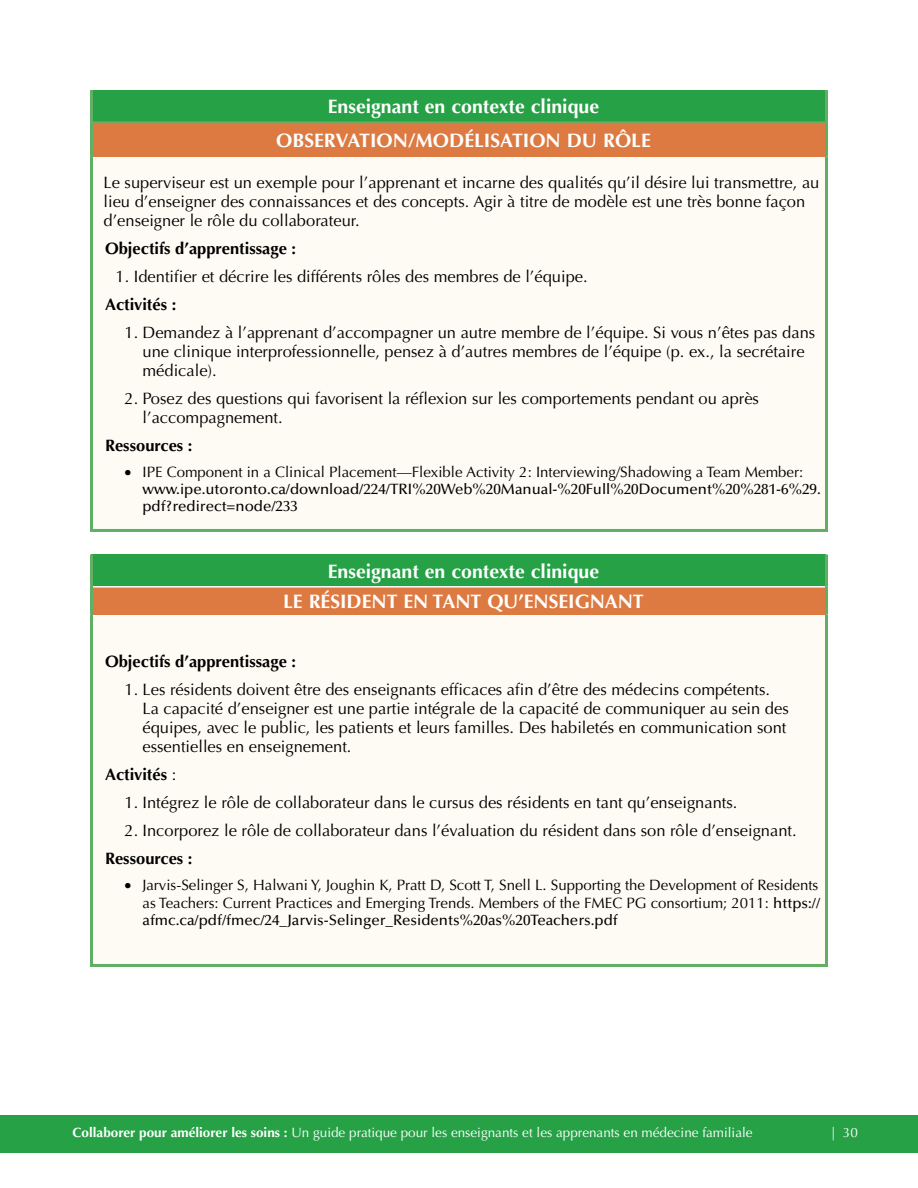
<style>
.page{position:relative;width:918px;height:1188px;background:#fff}
.page>*{position:absolute;margin:0;border:0;box-sizing:border-box;transform-origin:0 0}
.t1{font:700 19.5px "Optima";color:#fff}
.t2{font:16.5px/18.9px "Optima";color:#000}
.t3{font:700 16.5px "Optima";color:#000}
.t4{font:15px/17.2px "Optima";color:#000}
.t5{font:500 15px/17.2px "Optima";color:#000}
.t6{font:13.5px "Optima";color:#fff}
.s1{font-weight:700}
.s2{font-weight:400}
.s3{font-weight:500}
</style>
<div class="page">
<div style="left:0;top:1115px;width:918px;height:38px;background:#26a146"></div>
<div style="left:92px;top:157px;width:734px;height:373px;background:#fdfbf3"></div>
<div style="left:92px;top:615px;width:734px;height:350px;background:#fdfbf3"></div>
<div style="left:92px;top:90px;width:734px;height:32px;background:#26a146"></div>
<div style="left:92px;top:122px;width:734px;height:35px;background:#dd7a42"></div>
<hr style="left:90px;top:90px;width:3px;height:32px;background:#61af64">
<hr style="left:825px;top:90px;width:3px;height:32px;background:#61af64">
<hr style="left:90px;top:122px;width:3px;height:35px;background:#61af64">
<hr style="left:825px;top:122px;width:3px;height:35px;background:#61af64">
<hr style="left:90px;top:157px;width:3px;height:372px;background:#61af64">
<hr style="left:825px;top:157px;width:3px;height:372px;background:#61af64">
<hr style="left:93px;top:121px;width:732px;height:2px;background:#61af64">
<hr style="left:90px;top:529px;width:738px;height:3px;background:#61af64">
<div style="left:92px;top:555px;width:734px;height:32px;background:#26a146"></div>
<div style="left:92px;top:587px;width:734px;height:28px;background:#dd7a42"></div>
<hr style="left:90px;top:555px;width:3px;height:32px;background:#61af64">
<hr style="left:825px;top:555px;width:3px;height:32px;background:#61af64">
<hr style="left:90px;top:587px;width:3px;height:28px;background:#61af64">
<hr style="left:825px;top:587px;width:3px;height:28px;background:#61af64">
<hr style="left:90px;top:615px;width:3px;height:349px;background:#61af64">
<hr style="left:825px;top:615px;width:3px;height:349px;background:#61af64">
<hr style="left:90px;top:964px;width:738px;height:3px;background:#61af64">
<hr style="left:93px;top:586px;width:732px;height:2px;background:#fff">
<p class="t1" style="left:328px;top:95px;width:273px">Enseignant en contexte clinique</p>
<p class="t1" style="left:276px;top:129px;width:376px">OBSERVATION/MODÉLISATION DU RÔLE</p>
<p class="t2" style="left:104px;top:173px;width:717px">Le superviseur est un exemple pour l’apprenant et incarne des qualités qu’il désire lui transmettre, au lieu d’enseigner des connaissances et des concepts. Agir à titre de modèle est une très bonne façon d’enseigner le rôle du collaborateur.</p>
<p class="t3" style="left:105px;top:239px;width:193px">Objectifs d’apprentissage :</p>
<p class="t2" style="left:105px;top:262px;width:484px;line-height:27.9px;text-indent:10px">1. Identifier et décrire les différents rôles des membres de l’équipe.<br><span class="s1">Activités :</span></p>
<p class="t2" style="left:143px;top:323px;width:674px;text-indent:-18px">1. Demandez à l’apprenant d’accompagner un autre membre de l’équipe. Si vous n’êtes pas dans une clinique interprofessionnelle, pensez à d’autres membres de l’équipe (p. ex., la secrétaire médicale).</p>
<p class="t2" style="left:143px;top:389px;width:618px;text-indent:-18px">2. Posez des questions qui favorisent la réflexion sur les comportements pendant ou après l’accompagnement.</p>
<p class="t3" style="left:105px;top:435px;width:89px">Ressources :</p>
<p class="t5" style="left:142px;top:464px;width:680px;text-indent:-18px">• <span class="s2">IPE Component in a Clinical Placement—Flexible Activity 2: Interviewing/Shadowing a Team Member: </span>www.ipe.utoronto.ca/download/224/TRI%20Web%20Manual-%20Full%20Document%20%281-6%29. pdf?redirect=node/233</p>
<p class="t1" style="left:328px;top:560px;width:273px">Enseignant en contexte clinique</p>
<p class="t1" style="left:283px;top:590px;width:362px">LE RÉSIDENT EN TANT QU’ENSEIGNANT</p>
<p class="t3" style="left:105px;top:652px;width:193px">Objectifs d’apprentissage :</p>
<p class="t2" style="left:143px;top:680px;width:648px;text-indent:-18px">1. Les résidents doivent être des enseignants efficaces afin d’être des médecins compétents.<br>La capacité d’enseigner est une partie intégrale de la capacité de communiquer au sein des équipes, avec le public, les patients et leurs familles. Des habiletés en communication sont essentielles en enseignement.</p>
<p class="t3" style="left:105px;top:765px;width:73px">Activités <span class="s2">:</span></p>
<p class="t2" style="left:125px;top:793px;width:614px">1. Intégrez le rôle de collaborateur dans le cursus des résidents en tant qu’enseignants.</p>
<p class="t2" style="left:105px;top:817px;width:693px;line-height:27.9px;text-indent:20px">2. Incorporez le rôle de collaborateur dans l’évaluation du résident dans son rôle d’enseignant.<br><span class="s1">Ressources :</span></p>
<p class="t4" style="left:142px;top:877px;width:679px;text-indent:-18px">• Jarvis-Selinger S, Halwani Y, Joughin K, Pratt D, Scott T, Snell L. Supporting the Development of Residents as Teachers: Current Practices and Emerging Trends. Members of the FMEC PG consortium; 2011: <span class="s3">https:// afmc.ca/pdf/fmec/24_Jarvis-Selinger_Residents%20as%20Teachers.pdf</span></p>
<p class="t6" style="left:73px;top:1124px;width:682px"><span class="s1">Collaborer pour améliorer les soins :</span> Un guide pratique pour les enseignants et les apprenants en médecine familiale</p>
<p class="t6" style="left:831px;top:1124px;width:28px">| 30</p>
</div>
